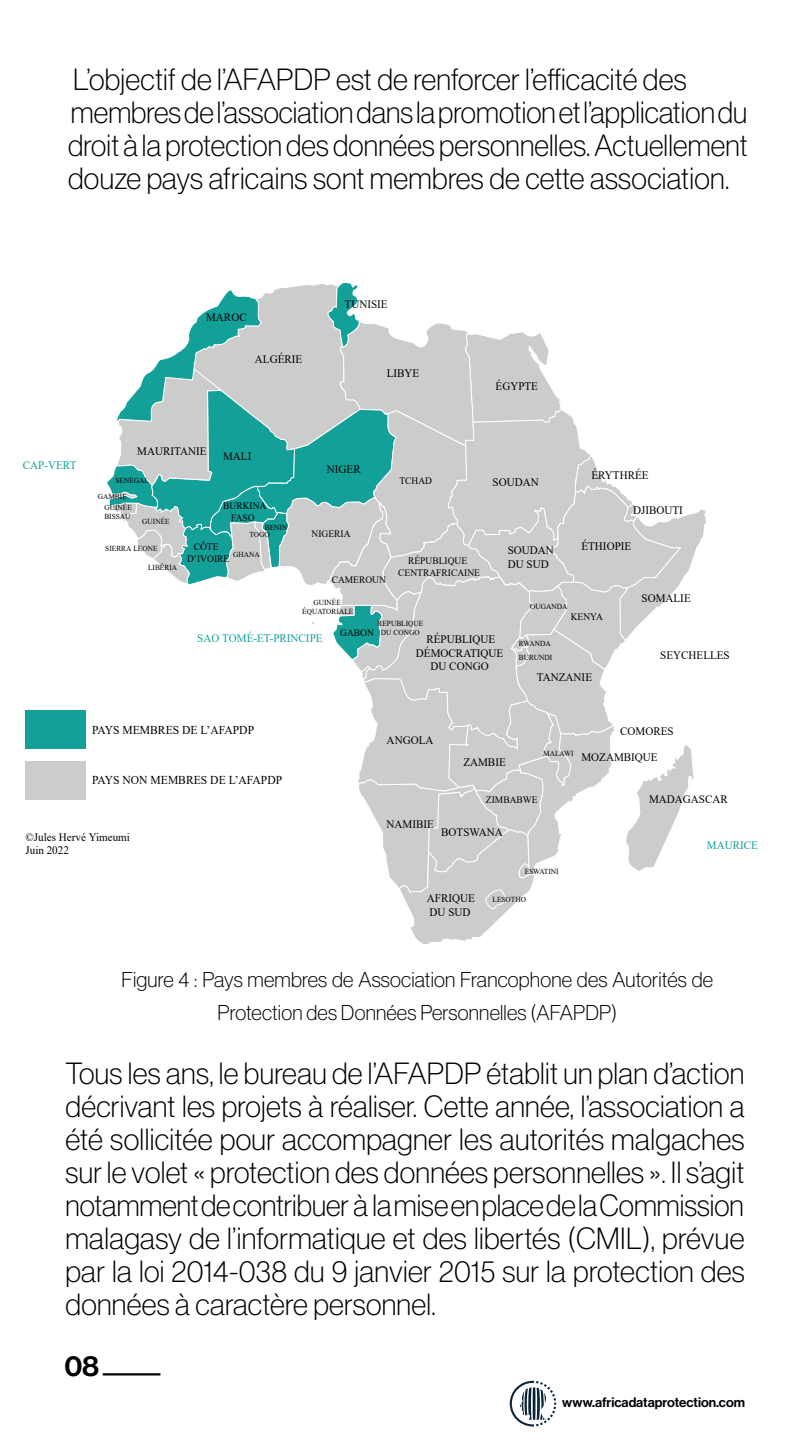
<style>
.page{position:relative;width:810px;height:1440px;background:#fff}
.page>*{position:absolute;margin:0;border:0;box-sizing:border-box;transform-origin:0 0}
.t1{font:30px/33px "N Haas Grotesk DS Pro 35 X Lt";letter-spacing:.005em;color:#000}
.t2{font:28.5px "N Haas Grotesk DS Pro 65 Md";color:#000}
.t3{font:21px/33px "N Haas Grotesk DS Pro 35 X Lt";letter-spacing:.01em;color:#000;text-align:center}
.t4{font:13.5px "N Haas Grotesk DS Pro 65 Md";color:#000008}
.t5{font:12px "Times New Roman";color:#000}
.t6{font:11.48px/13.8px "Times New Roman";color:#000}
.t7{font:11.48px "Times New Roman";color:#13a099}
.t8{font:9.82px/11.8px "Times New Roman";color:#000;text-align:center}
.t9{font:7.65px/9.1px "Times New Roman";color:#000}
</style>
<div class="page">
<hr style="left:103px;top:1373px;width:57px;height:3px;background:#000">
<svg style="left:510px;top:1381px;width:46px;height:46px"></svg>
<svg style="left:107px;top:282px;width:599px;height:663px"></svg>
<hr style="left:160px;top:361px;width:33px;height:4px;background:#13a099">
<div style="left:26px;top:711px;width:60px;height:38px;background:#13a099"></div>
<div style="left:26px;top:761px;width:60px;height:38px;background:#ccc"></div>
<p class="t1" style="left:68px;top:63px;width:681px">L’objectif de l’AFAPDP est de renforcer l’efficacité des membres de l’association dans la promotion et l’application du droit à la protection des données personnelles. Actuellement douze pays africains sont membres de cette association.</p>
<p class="t6" style="left:206px;top:310px;width:42px">MAROC</p>
<p class="t6" style="left:255px;top:352px;width:49px">ALGÉRIE</p>
<p class="t6" style="left:345px;top:297px;width:45px">TUNISIE</p>
<p class="t6" style="left:387px;top:366px;width:34px">LIBYE</p>
<p class="t6" style="left:496px;top:379px;width:44px">ÉGYPTE</p>
<p class="t7" style="left:23px;top:457px;width:55px">CAP-VERT</p>
<p class="t6" style="left:137px;top:444px;width:71px">MAURITANIE</p>
<p class="t9" style="left:115px;top:476px;width:35px">SENEGAL</p>
<p class="t9" style="left:142px;top:517px;width:29px">GUINÉE</p>
<p class="t9" style="left:98px;top:491px;width:31px">GAMBIE</p>
<p class="t9" style="left:104px;top:503px;width:29px">GUINÉE<br>BISSAU</p>
<p class="t6" style="left:223px;top:449px;width:30px">MALI</p>
<p class="t8" style="left:223px;top:500px;width:45px">BURKINA<br>FASO</p>
<p class="t9" style="left:265px;top:523px;width:24px">BENIN</p>
<p class="t9" style="left:249px;top:529px;width:22px">TOGO</p>
<p class="t9" style="left:105px;top:543px;width:54px">SIERRA LEONE</p>
<p class="t9" style="left:148px;top:563px;width:31px">LIBÉRIA</p>
<p class="t8" style="left:187px;top:540px;width:44px">CÔTE<br>D’IVOIRE</p>
<p class="t9" style="left:233px;top:550px;width:28px">GHANA</p>
<p class="t6" style="left:327px;top:462px;width:35px">NIGER</p>
<p class="t8" style="left:399px;top:475px;width:34px">TCHAD</p>
<p class="t6" style="left:493px;top:475px;width:48px">SOUDAN</p>
<p class="t8" style="left:312px;top:527px;width:41px">NIGERIA</p>
<p class="t8" style="left:332px;top:574px;width:56px">CAMEROUN</p>
<p class="t8" style="left:398px;top:554px;width:83px">RÉPUBLIQUE<br>CENTRAFRICAINE</p>
<p class="t6" style="left:508px;top:543px;width:48px">SOUDAN<br>DU SUD</p>
<p class="t6" style="left:591px;top:468px;width:59px">ÉRYTHRÉE</p>
<p class="t6" style="left:633px;top:503px;width:51px">DJIBOUTI</p>
<p class="t6" style="left:581px;top:539px;width:51px">ÉTHIOPIE</p>
<p class="t9" style="left:302px;top:598px;width:53px;text-align:center">GUINÉE<br>ÉQUATORIALE</p>
<p class="t7" style="left:197px;top:630px;width:127px">SAO TOMÉ-ET-PRINCIPE</p>
<p class="t8" style="left:340px;top:627px;width:35px">GABON</p>
<p class="t9" style="left:378px;top:618px;width:47px;text-align:center">REPUBLIQUE<br>DU CONGO</p>
<p class="t6" style="left:416px;top:632px;width:89px;text-align:center">RÉPUBLIQUE<br>DÉMOCRATIQUE<br>DU CONGO</p>
<p class="t9" style="left:530px;top:602px;width:39px">OUGANDA</p>
<p class="t9" style="left:519px;top:637px;width:35px;line-height:13.6px">RWANDA<br>BURUNDI</p>
<p class="t8" style="left:571px;top:611px;width:34px">KENYA</p>
<p class="t6" style="left:537px;top:670px;width:57px">TANZANIE</p>
<p class="t6" style="left:642px;top:591px;width:51px">SOMALIE</p>
<p class="t6" style="left:660px;top:648px;width:71px">SEYCHELLES</p>
<p class="t5" style="left:92px;top:722px;width:164px">PAYS MEMBRES DE L’AFAPDP</p>
<p class="t5" style="left:92px;top:771px;width:192px">PAYS NON MEMBRES DE L’AFAPDP</p>
<p class="t6" style="left:387px;top:733px;width:48px">ANGOLA</p>
<p class="t6" style="left:620px;top:724px;width:55px">COMORES</p>
<p class="t9" style="left:543px;top:748px;width:32px">MALAWI</p>
<p class="t6" style="left:581px;top:750px;width:78px">MOZAMBIQUE</p>
<p class="t6" style="left:463px;top:755px;width:44px">ZAMBIE</p>
<p class="t8" style="left:486px;top:793px;width:53px">ZIMBABWE</p>
<p class="t6" style="left:649px;top:792px;width:80px">MADAGASCAR</p>
<p class="t6" style="left:26px;top:830px;width:106px">©Jules Hervé Yimeumi<br>Juin 2022</p>
<p class="t6" style="left:387px;top:817px;width:49px">NAMIBIE</p>
<p class="t6" style="left:441px;top:825px;width:63px">BOTSWANA</p>
<p class="t9" style="left:525px;top:867px;width:36px">ESWATINI</p>
<p class="t6" style="left:427px;top:891px;width:50px">AFRIQUE<br>DU SUD</p>
<p class="t9" style="left:493px;top:895px;width:35px">LESOTHO</p>
<p class="t7" style="left:707px;top:837px;width:53px">MAURICE</p>
<p class="t3" style="left:122px;top:963px;width:593px">Figure 4 : Pays membres de Association Francophone des Autorités de<br>Protection des Données Personnelles (AFAPDP)</p>
<p class="t1" style="left:65px;top:1057px;width:681px;text-align:justify">Tous les ans, le bureau de l’AFAPDP établit un plan d’action décrivant les projets à réaliser. Cette année, l’association a été sollicitée pour accompagner les autorités malgaches sur le volet « protection des données personnelles ». Il s’agit notamment de contribuer à la mise en place de la Commission malagasy de l’informatique et des libertés (CMIL), prévue par la loi 2014-038 du 9 janvier 2015 sur la protection des données à caractère personnel.</p>
<p class="t2" style="left:64px;top:1349px;width:36px">08</p>
<p class="t4" style="left:562px;top:1394px;width:184px">www.africadataprotection.com</p>
</div>
